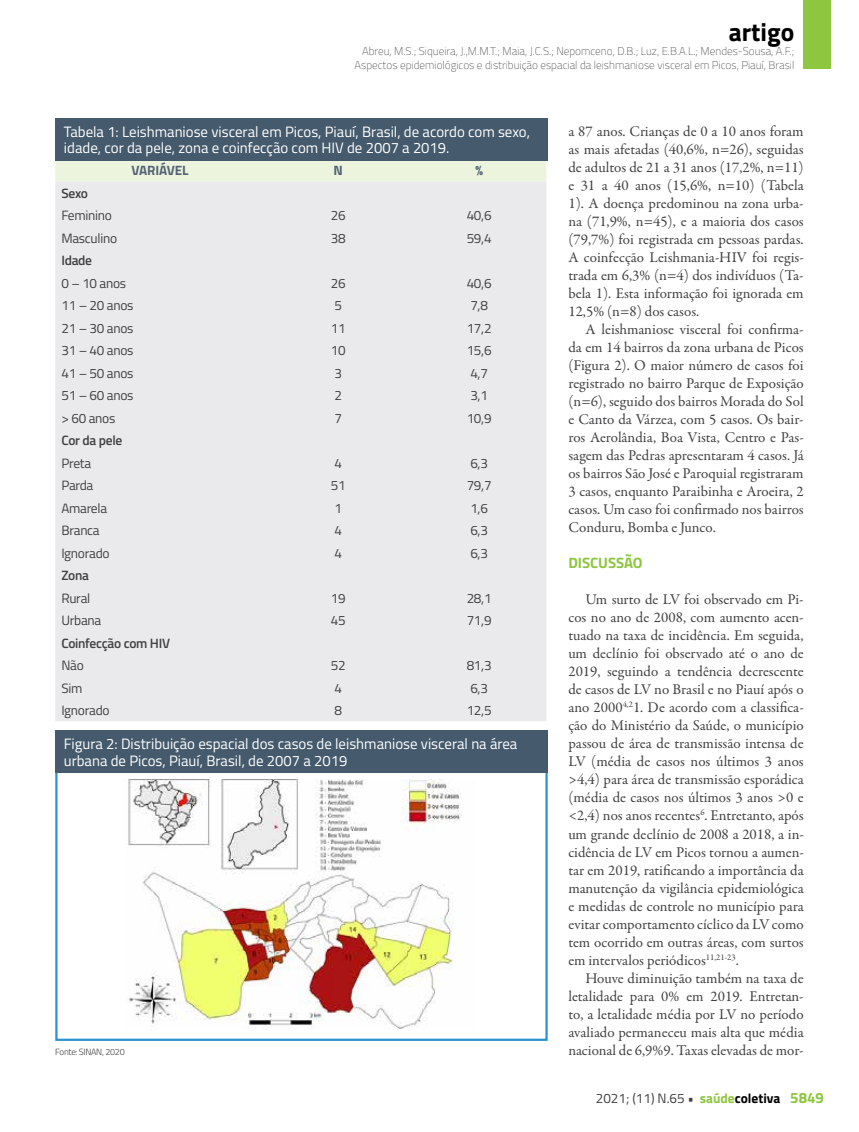
<style>
.page{position:relative;width:859px;height:1132px;background:#fff}
.page>*{position:absolute;margin:0;border:0;box-sizing:border-box;transform-origin:0 0}
.t1{font:700 25.5px "Titillium";color:#000}
.t2{font:15px/18px "Garamond Premr Pro";color:#414042;text-align:justify}
.t3{font:15px/16.5px "Titillium";color:#fff}
.t4{font:700 15px "Titillium";letter-spacing:-.005em;color:#8dc63f}
.t5{font:13.5px "Titillium";letter-spacing:-.02em;color:#414042}
.t6{font:600 13.5px "Titillium";letter-spacing:-.02em;color:#414042}
.t7{font:700 13.5px "Titillium";letter-spacing:-.01em;color:#546475}
.t8{font:100 11.25px/13.5px "Titillium";color:#414042;text-align:right}
.t9{font:300 9px "Titillium";letter-spacing:-.03em;color:#414042}
.s1{font-weight:700}
.s2{font-weight:700;color:#8dc63f}
.s3{font-weight:700;color:#000}
.s4{font-weight:700;font-size:15px;color:#8dc63f}
</style>
<div class="page">
<div style="left:804px;top:0;width:27px;height:69px;background:#8dc63f"></div>
<div style="left:55px;top:770px;width:493px;height:270px;border:2px solid #2b93d1"></div>
<div style="left:55px;top:730px;width:493px;height:42px;background:#455a6c"></div>
<img style="left:125px;top:779px;width:337px;height:250px">
<div style="left:55px;top:160px;width:491px;height:21px;background:#ecf4de"></div>
<div style="left:55px;top:181px;width:491px;height:540px;background:#eaeaec"></div>
<div style="left:55px;top:118px;width:492px;height:42px;background:#455a6c"></div>
<h1 class="t1" style="left:729px;top:12px;width:67px">artigo</h1>
<p class="t8" style="left:354px;top:44px;width:441px">Abreu, M.S.; Siqueira, J.,M.M.T.; Maia, J.C.S.; Nepomceno, D.B.; Luz, E.B.A.L.; Mendes-Sousa, A.F.;<br>Aspectos epidemiológicos e distribuição espacial da leishmaniose visceral em Picos, Piauí, Brasil</p>
<p class="t3" style="left:64px;top:122px;width:468px">Tabela 1: Leishmaniose visceral em Picos, Piauí, Brasil, de acordo com sexo, idade, cor da pele, zona e coinfecção com HIV de 2007 a 2019.</p>
<p class="t7" style="left:132px;top:160px;width:58px">VARIÁVEL</p>
<p class="t7" style="left:334px;top:160px;width:11px">N</p>
<p class="t7" style="left:475px;top:160px;width:9px">%</p>
<p class="t6" style="left:61px;top:183px;width:28px">Sexo</p>
<p class="t5" style="left:61px;top:206px;width:52px">Feminino</p>
<p class="t5" style="left:331px;top:206px;width:16px">26</p>
<p class="t5" style="left:467px;top:206px;width:26px">40,6</p>
<p class="t5" style="left:61px;top:228px;width:57px">Masculino</p>
<p class="t5" style="left:331px;top:228px;width:16px">38</p>
<p class="t5" style="left:467px;top:228px;width:26px">59,4</p>
<p class="t6" style="left:61px;top:250px;width:32px">Idade</p>
<p class="t5" style="left:61px;top:273px;width:66px">0 – 10 anos</p>
<p class="t5" style="left:331px;top:273px;width:16px">26</p>
<p class="t5" style="left:467px;top:273px;width:26px">40,6</p>
<p class="t5" style="left:61px;top:295px;width:74px">11 – 20 anos</p>
<p class="t5" style="left:334px;top:295px;width:9px">5</p>
<p class="t5" style="left:470px;top:295px;width:19px">7,8</p>
<p class="t5" style="left:61px;top:318px;width:74px">21 – 30 anos</p>
<p class="t5" style="left:331px;top:318px;width:16px">11</p>
<p class="t5" style="left:467px;top:318px;width:26px">17,2</p>
<p class="t5" style="left:61px;top:340px;width:74px">31 – 40 anos</p>
<p class="t5" style="left:331px;top:340px;width:16px">10</p>
<p class="t5" style="left:467px;top:340px;width:26px">15,6</p>
<p class="t5" style="left:61px;top:363px;width:74px">41 – 50 anos</p>
<p class="t5" style="left:334px;top:363px;width:9px">3</p>
<p class="t5" style="left:470px;top:363px;width:19px">4,7</p>
<p class="t5" style="left:61px;top:385px;width:74px">51 – 60 anos</p>
<p class="t5" style="left:334px;top:385px;width:9px">2</p>
<p class="t5" style="left:470px;top:385px;width:19px">3,1</p>
<p class="t5" style="left:61px;top:408px;width:55px">&gt; 60 anos</p>
<p class="t5" style="left:334px;top:408px;width:9px">7</p>
<p class="t5" style="left:467px;top:408px;width:26px">10,9</p>
<p class="t6" style="left:61px;top:430px;width:63px">Cor da pele</p>
<p class="t5" style="left:61px;top:453px;width:31px">Preta</p>
<p class="t5" style="left:334px;top:453px;width:9px">4</p>
<p class="t5" style="left:470px;top:453px;width:19px">6,3</p>
<p class="t5" style="left:61px;top:475px;width:34px">Parda</p>
<p class="t5" style="left:331px;top:475px;width:16px">51</p>
<p class="t5" style="left:467px;top:475px;width:26px">79,7</p>
<p class="t5" style="left:61px;top:498px;width:47px">Amarela</p>
<p class="t5" style="left:334px;top:498px;width:9px">1</p>
<p class="t5" style="left:470px;top:498px;width:19px">1,6</p>
<p class="t5" style="left:61px;top:520px;width:40px">Branca</p>
<p class="t5" style="left:334px;top:520px;width:9px">4</p>
<p class="t5" style="left:470px;top:520px;width:19px">6,3</p>
<p class="t5" style="left:61px;top:543px;width:50px">Ignorado</p>
<p class="t5" style="left:334px;top:543px;width:9px">4</p>
<p class="t5" style="left:470px;top:543px;width:19px">6,3</p>
<p class="t6" style="left:61px;top:565px;width:29px">Zona</p>
<p class="t5" style="left:61px;top:587px;width:30px">Rural</p>
<p class="t5" style="left:331px;top:587px;width:16px">19</p>
<p class="t5" style="left:467px;top:587px;width:26px">28,1</p>
<p class="t5" style="left:61px;top:610px;width:41px">Urbana</p>
<p class="t5" style="left:331px;top:610px;width:16px">45</p>
<p class="t5" style="left:467px;top:610px;width:26px">71,9</p>
<p class="t6" style="left:61px;top:632px;width:110px">Coinfecção com HIV</p>
<p class="t5" style="left:61px;top:655px;width:24px">Não</p>
<p class="t5" style="left:331px;top:655px;width:16px">52</p>
<p class="t5" style="left:467px;top:655px;width:26px">81,3</p>
<p class="t5" style="left:61px;top:677px;width:23px">Sim</p>
<p class="t5" style="left:334px;top:677px;width:9px">4</p>
<p class="t5" style="left:470px;top:677px;width:19px">6,3</p>
<p class="t5" style="left:61px;top:700px;width:50px">Ignorado</p>
<p class="t5" style="left:334px;top:700px;width:9px">8</p>
<p class="t5" style="left:467px;top:700px;width:26px">12,5</p>
<p class="t3" style="left:64px;top:734px;width:455px">Figura 2: Distribuição espacial dos casos de leishmaniose visceral na área urbana de Picos, Piauí, Brasil, de 2007 a 2019</p>
<p class="t9" style="left:55px;top:1044px;width:71px">Fonte: SINAN, 2020</p>
<p class="t2" style="left:568px;top:122px;width:237px">a 87 anos. Crianças de 0 a 10 anos foram as mais afetadas (40,6%, n=26), seguidas de adultos de 21 a 31 anos (17,2%, n=11) e 31 a 40 anos (15,6%, n=10) (Tabela 1). A doença predominou na zona urba&shy;na (71,9%, n=45), e a maioria dos casos (79,7%) foi registrada em pessoas pardas.<br>A coinfecção Leishmania-HIV foi regis&shy;trada em 6,3% (n=4) dos indivíduos (Ta&shy;bela 1). Esta informação foi ignorada em 12,5% (n=8) dos casos.</p>
<p class="t2" style="left:568px;top:320px;width:237px;text-indent:17px">A leishmaniose visceral foi confirma&shy;da em 14 bairros da zona urbana de Picos (Figura 2). O maior número de casos foi registrado no bairro Parque de Exposição (n=6), seguido dos bairros Morada do Sol e Canto da Várzea, com 5 casos. Os bair&shy;ros Aerolândia, Boa Vista, Centro e Pas&shy;sagem das Pedras apresentaram 4 casos. Já os bairros São José e Paroquial registraram 3 casos, enquanto Paraibinha e Aroeira, 2 casos. Um caso foi confirmado nos bairros Conduru, Bomba e Junco.</p>
<p class="t4" style="left:568px;top:551px;width:76px">DISCUSSÃO</p>
<p class="t2" style="left:568px;top:590px;width:237px;text-indent:17px">Um surto de LV foi observado em Pi&shy;cos no ano de 2008, com aumento acen&shy;tuado na taxa de incidência. Em seguida, um declínio foi observado até o ano de 2019, seguindo a tendência decrescente de casos de LV no Brasil e no Piauí após o ano 2000<sup>4,2</sup>1. De acordo com a classifica&shy;ção do Ministério da Saúde, o município passou de área de transmissão intensa de LV (média de casos nos últimos 3 anos &gt;4,4) para área de transmissão esporádica (média de casos nos últimos 3 anos &gt;0 e &lt;2,4) nos anos recentes<sup>6</sup>. Entretanto, após um grande declínio de 2008 a 2018, a in&shy;cidência de LV em Picos tornou a aumen&shy;tar em 2019, ratificando a importância da manutenção da vigilância epidemiológica e medidas de controle no município para evitar comportamento cíclico da LV como tem ocorrido em outras áreas, com surtos em intervalos periódicos<sup>11,21-23</sup>.</p>
<p class="t2" style="left:568px;top:968px;width:237px;text-indent:17px">Houve diminuição também na taxa de letalidade para 0% em 2019. Entretan&shy;to, a letalidade média por LV no período avaliado permaneceu mais alta que média nacional de 6,9%9. Taxas elevadas de mor-</p>
<p class="t5" style="left:596px;top:1087px;width:230px">2021; (11) N.65 <span class="s1">•</span> <span class="s2">saúde</span><span class="s3">coletiva</span> <span class="s4">5849</span></p>
</div>
